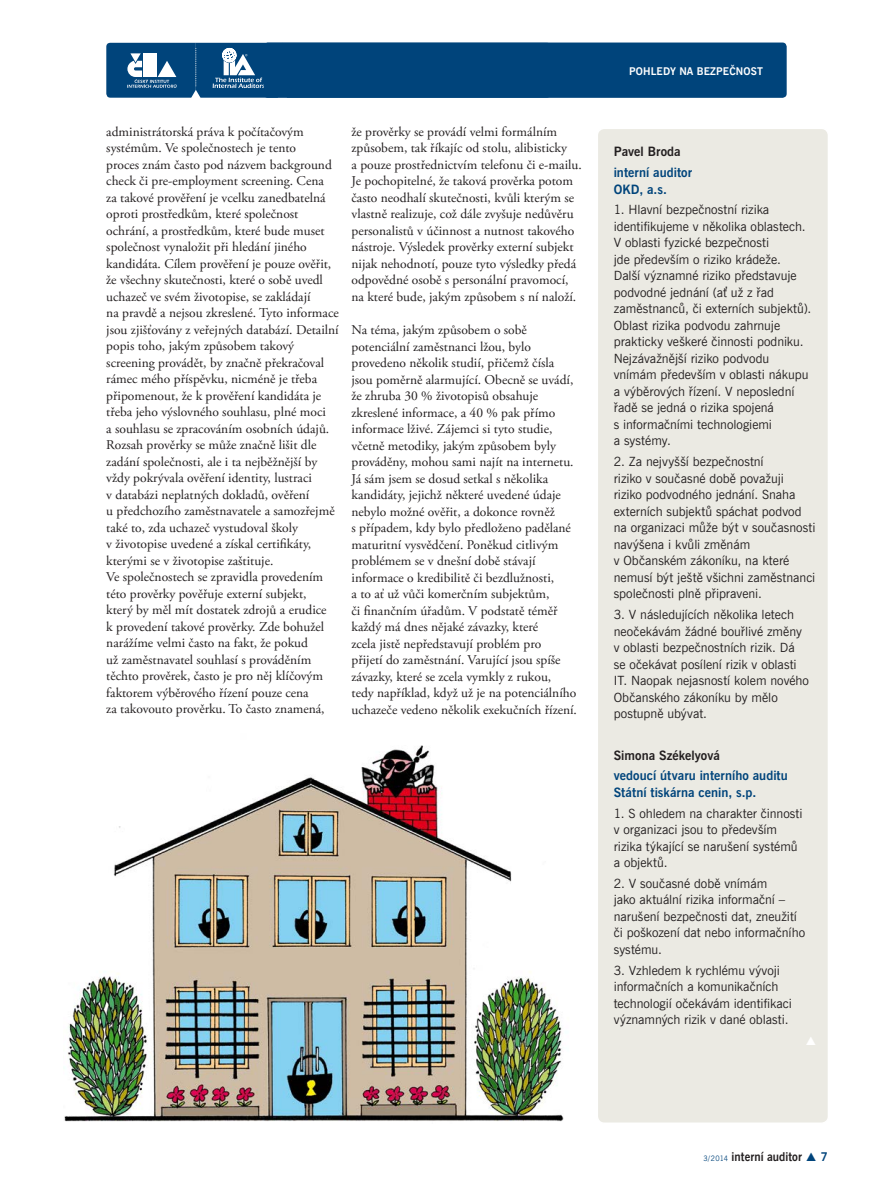
<style>
.page{position:relative;width:893px;height:1191px;background:#fff}
.page>*{position:absolute;margin:0;border:0;box-sizing:border-box;transform-origin:0 0}
.t1{font:13.5px/16.5px "Adobe Garamond Pro";color:#231f20}
.t2{font:12.75px/16.5px "News Gothic BT";color:#231f20}
.t3{font:12.75px/16.5px "News Gothic Bd BT";letter-spacing:.005em;color:#00447b}
.t4{font:12.75px "News Gothic Bd BT";color:#231f20}
.t5{font:12px "News Gothic Bd BT";letter-spacing:.005em;color:#231f20;scale:.95 1}
.t6{font:10.5px "News Gothic Bd BT";letter-spacing:.01em;color:#fff}
.s1{font-family:"News Gothic BT";font-size:7.5px;color:#00447b}
.s2{color:#00447b}
</style>
<div class="page">
<svg style="left:106px;top:43px;width:160px;height:55px;background:#2f6693"></svg>
<div style="left:264px;top:43px;width:523px;height:55px;background:#00447b;border-radius:4px"></div>
<div style="left:597px;top:128px;width:231px;height:995px;background:#ebeae3;border-radius:7px"></div>
<div style="left:597px;top:128px;width:232px;height:996px;border:2px solid #fff;border-radius:7px"></div>
<img style="left:64px;top:745px;width:500px;height:377px">
<p class="t1" style="left:106px;top:124px;width:234px">administrátorská práva k počítačovým systémům. Ve společnostech je tento<br>proces znám často pod názvem background check či pre-employment screening. Cena<br>za takové prověření je vcelku zanedbatelná oproti prostředkům, které společnost ochrání, a prostředkům, které bude muset společnost vynaložit při hledání jiného kandidáta. Cílem prověření je pouze ověřit, že všechny skutečnosti, které o sobě uvedl uchazeč ve svém životopise, se zakládají<br>na pravdě a nejsou zkreslené. Tyto informace jsou zjišťovány z veřejných databází. Detailní popis toho, jakým způsobem takový screening provádět, by značně překračoval rámec mého příspěvku, nicméně je třeba připomenout, že k prověření kandidáta je třeba jeho výslovného souhlasu, plné moci<br>a souhlasu se zpracováním osobních údajů.<br>Rozsah prověrky se může značně lišit dle zadání společnosti, ale i ta nejběžnější by vždy pokrývala ověření identity, lustraci<br>v databázi neplatných dokladů, ověření<br>u předchozího zaměstnavatele a samozřejmě také to, zda uchazeč vystudoval školy<br>v životopise uvedené a získal certifikáty, kterými se v životopise zaštituje.<br>Ve společnostech se zpravidla provedením této prověrky pověřuje externí subjekt,<br>který by měl mít dostatek zdrojů a erudice<br>k provedení takové prověrky. Zde bohužel narážíme velmi často na fakt, že pokud<br>už zaměstnavatel souhlasí s prováděním těchto prověrek, často je pro něj klíčovým faktorem výběrového řízení pouze cena<br>za takovouto prověrku. To často znamená,</p>
<p class="t1" style="left:351px;top:124px;width:232px">že prověrky se provádí velmi formálním způsobem, tak říkajíc od stolu, alibisticky<br>a pouze prostřednictvím telefonu či e-mailu.<br>Je pochopitelné, že taková prověrka potom často neodhalí skutečnosti, kvůli kterým se vlastně realizuje, což dále zvyšuje nedůvěru personalistů v účinnost a nutnost takového nástroje. Výsledek prověrky externí subjekt nijak nehodnotí, pouze tyto výsledky předá odpovědné osobě s personální pravomocí, na které bude, jakým způsobem s ní naloží.</p>
<p class="t1" style="left:351px;top:322px;width:227px">Na téma, jakým způsobem o sobě potenciální zaměstnanci lžou, bylo provedeno několik studií, přičemž čísla jsou poměrně alarmující. Obecně se uvádí, že zhruba 30 % životopisů obsahuje zkreslené informace, a 40 % pak přímo informace lživé. Zájemci si tyto studie, včetně metodiky, jakým způsobem byly prováděny, mohou sami najít na internetu.<br>Já sám jsem se dosud setkal s několika kandidáty, jejichž některé uvedené údaje nebylo možné ověřit, a dokonce rovněž<br>s případem, kdy bylo předloženo padělané maturitní vysvědčení. Poněkud citlivým problémem se v dnešní době stávají informace o kredibilitě či bezdlužnosti,<br>a to ať už vůči komerčním subjektům,<br>či finančním úřadům. V podstatě téměř každý má dnes nějaké závazky, které<br>zcela jistě nepředstavují problém pro<br>přijetí do zaměstnání. Varující jsou spíše závazky, které se zcela vymkly z rukou,<br>tedy například, když už je na potenciálního uchazeče vedeno několik exekučních řízení.</p>
<p class="t6" style="left:629px;top:64px;width:135px">POHLEDY NA BEZPEČNOST</p>
<p class="t4" style="left:614px;top:143px;width:69px">Pavel Broda</p>
<p class="t3" style="left:614px;top:165px;width:80px">interní auditor<br>OKD, a.s.</p>
<p class="t2" style="left:614px;top:202px;width:199px">1. Hlavní bezpečnostní rizika identifikujeme v několika oblastech.<br>V oblasti fyzické bezpečnosti<br>jde především o riziko krádeže.<br>Další významné riziko představuje podvodné jednání (ať už z řad zaměstnanců, či externích subjektů).<br>Oblast rizika podvodu zahrnuje prakticky veškeré činnosti podniku.<br>Nejzávažnější riziko podvodu vnímám především v oblasti nákupu a výběrových řízení. V neposlední řadě se jedná o rizika spojená<br>s informačními technologiemi<br>a systémy.</p>
<p class="t2" style="left:614px;top:454px;width:203px">2. Za nejvyšší bezpečnostní<br>riziko v současné době považuji<br>riziko podvodného jednání. Snaha externích subjektů spáchat podvod na organizaci může být v současnosti navýšena i kvůli změnám<br>v Občanském zákoníku, na které nemusí být ještě všichni zaměstnanci společnosti plně připraveni.</p>
<p class="t2" style="left:614px;top:606px;width:197px">3. V následujících několika letech neočekávám žádné bouřlivé změny v oblasti bezpečnostních rizik. Dá se očekávat posílení rizik v oblasti<br>IT. Naopak nejasností kolem nového<br>Občanského zákoníku by mělo postupně ubývat.</p>
<p class="t4" style="left:614px;top:746px;width:108px">Simona Székelyová</p>
<p class="t3" style="left:614px;top:768px;width:176px">vedoucí útvaru interního auditu<br>Státní tiskárna cenin, s.p.</p>
<p class="t2" style="left:614px;top:805px;width:190px">1. S ohledem na charakter činnosti v organizaci jsou to především rizika týkající se narušení systémů a objektů.</p>
<p class="t2" style="left:614px;top:875px;width:193px">2. V současné době vnímám<br>jako aktuální rizika informační – narušení bezpečnosti dat, zneužití či poškození dat nebo informačního systému.</p>
<p class="t2" style="left:614px;top:962px;width:180px">3. Vzhledem k rychlému vývoji informačních a komunikačních technologií očekávám identifikaci významných rizik v dané oblasti.</p>
<p class="t5" style="left:703px;top:1148px;width:132px"><span class="s1">3/2014</span> interní auditor <span class="s2">▲ 7</span></p>
</div>
